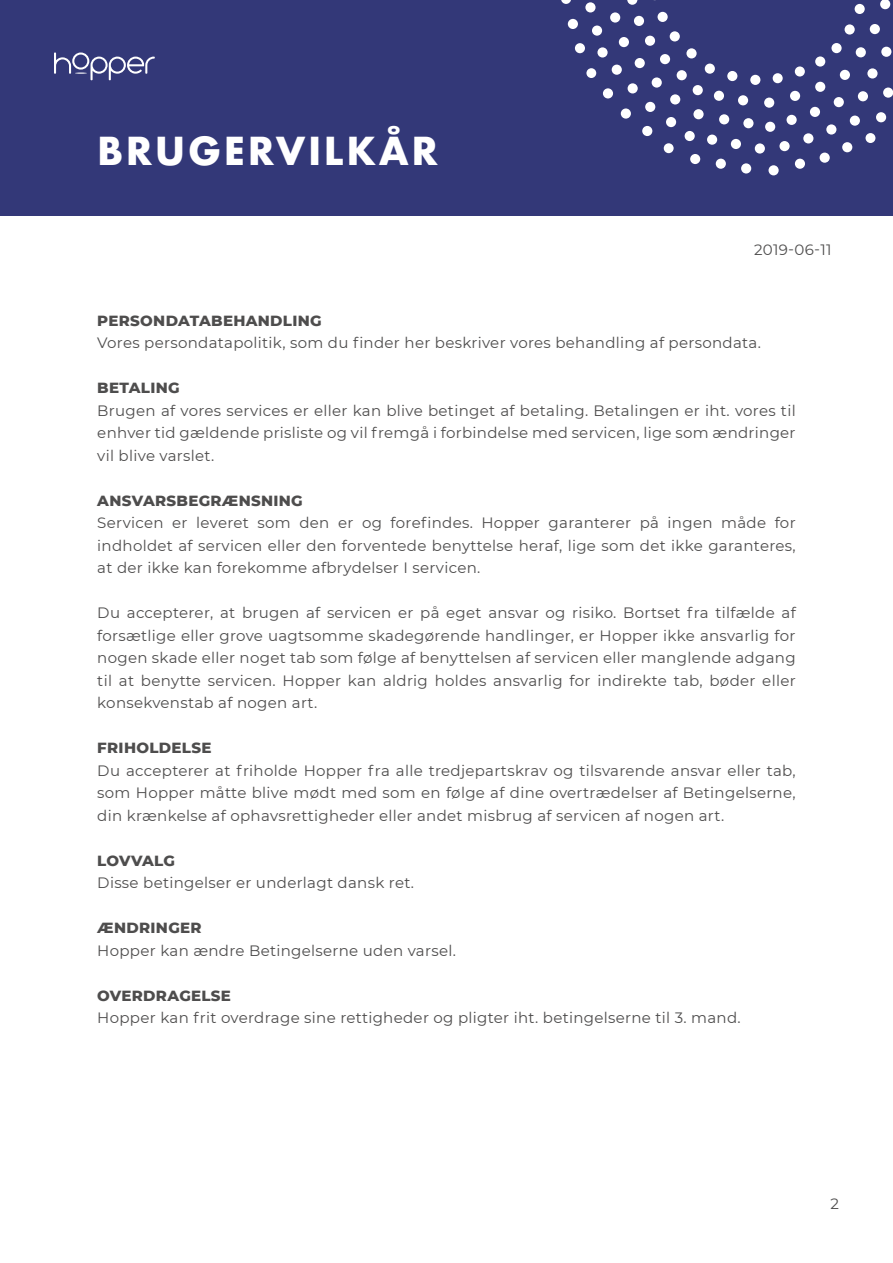
<style>
.page{position:relative;width:893px;height:1263px;background:#fff}
.page>*{position:absolute;margin:0;border:0;box-sizing:border-box;transform-origin:0 0}
.t1{font:700 37.5px "Futura";letter-spacing:.07em;color:#fff}
.t2{font:15px/22.5px "Montserrat";letter-spacing:.02em;color:#4e4d4d;text-align:justify}
.t3{font:800 15px "Montserrat";letter-spacing:.02em;color:#4e4d4d}
</style>
<div class="page">
<div style="left:0;top:0;width:893px;height:216px;background:#333878"></div>
<svg style="left:561px;top:0;width:10px;height:4px"></svg>
<div style="left:610px;top:12px;width:10px;height:11px;background:#fff;border-radius:50%"></div>
<div style="left:592px;top:26px;width:10px;height:10px;background:#fff;border-radius:50%"></div>
<div style="left:585px;top:2px;width:10px;height:10px;background:#fff;border-radius:50%"></div>
<div style="left:568px;top:19px;width:10px;height:10px;background:#fff;border-radius:50%"></div>
<div style="left:575px;top:43px;width:10px;height:10px;background:#fff;border-radius:50%"></div>
<div style="left:586px;top:68px;width:10px;height:10px;background:#fff;border-radius:50%"></div>
<div style="left:603px;top:88px;width:10px;height:10px;background:#fff;border-radius:50%"></div>
<div style="left:621px;top:108px;width:10px;height:11px;background:#fff;border-radius:50%"></div>
<div style="left:645px;top:102px;width:10px;height:10px;background:#fff;border-radius:50%"></div>
<div style="left:642px;top:126px;width:10px;height:10px;background:#fff;border-radius:50%"></div>
<div style="left:664px;top:143px;width:10px;height:10px;background:#fff;border-radius:50%"></div>
<div style="left:690px;top:154px;width:10px;height:10px;background:#fff;border-radius:50%"></div>
<div style="left:716px;top:159px;width:10px;height:10px;background:#fff;border-radius:50%"></div>
<div style="left:731px;top:139px;width:10px;height:10px;background:#fff;border-radius:50%"></div>
<div style="left:755px;top:143px;width:10px;height:11px;background:#fff;border-radius:50%"></div>
<div style="left:741px;top:163px;width:10px;height:11px;background:#fff;border-radius:50%"></div>
<div style="left:768px;top:165px;width:11px;height:10px;background:#fff;border-radius:50%"></div>
<div style="left:795px;top:159px;width:10px;height:10px;background:#fff;border-radius:50%"></div>
<div style="left:779px;top:141px;width:11px;height:10px;background:#fff;border-radius:50%"></div>
<div style="left:803px;top:133px;width:10px;height:10px;background:#fff;border-radius:50%"></div>
<div style="left:820px;top:153px;width:10px;height:10px;background:#fff;border-radius:50%"></div>
<div style="left:842px;top:142px;width:10px;height:10px;background:#fff;border-radius:50%"></div>
<div style="left:826px;top:124px;width:10px;height:11px;background:#fff;border-radius:50%"></div>
<div style="left:810px;top:107px;width:10px;height:10px;background:#fff;border-radius:50%"></div>
<div style="left:815px;top:82px;width:10px;height:10px;background:#fff;border-radius:50%"></div>
<div style="left:790px;top:91px;width:10px;height:10px;background:#fff;border-radius:50%"></div>
<div style="left:786px;top:115px;width:11px;height:10px;background:#fff;border-radius:50%"></div>
<div style="left:764px;top:98px;width:10px;height:10px;background:#fff;border-radius:50%"></div>
<div style="left:765px;top:122px;width:10px;height:10px;background:#fff;border-radius:50%"></div>
<div style="left:743px;top:118px;width:10px;height:10px;background:#fff;border-radius:50%"></div>
<div style="left:738px;top:95px;width:10px;height:10px;background:#fff;border-radius:50%"></div>
<div style="left:714px;top:91px;width:10px;height:10px;background:#fff;border-radius:50%"></div>
<div style="left:693px;top:109px;width:11px;height:10px;background:#fff;border-radius:50%"></div>
<div style="left:719px;top:114px;width:10px;height:10px;background:#fff;border-radius:50%"></div>
<div style="left:707px;top:135px;width:10px;height:10px;background:#fff;border-radius:50%"></div>
<div style="left:685px;top:131px;width:10px;height:10px;background:#fff;border-radius:50%"></div>
<div style="left:666px;top:117px;width:10px;height:10px;background:#fff;border-radius:50%"></div>
<div style="left:670px;top:94px;width:10px;height:11px;background:#fff;border-radius:50%"></div>
<div style="left:652px;top:77px;width:10px;height:11px;background:#fff;border-radius:50%"></div>
<div style="left:628px;top:83px;width:10px;height:10px;background:#fff;border-radius:50%"></div>
<div style="left:612px;top:65px;width:10px;height:10px;background:#fff;border-radius:50%"></div>
<div style="left:597px;top:47px;width:11px;height:11px;background:#fff;border-radius:50%"></div>
<div style="left:619px;top:37px;width:10px;height:10px;background:#fff;border-radius:50%"></div>
<div style="left:635px;top:58px;width:10px;height:10px;background:#fff;border-radius:50%"></div>
<div style="left:645px;top:36px;width:10px;height:10px;background:#fff;border-radius:50%"></div>
<div style="left:634px;top:16px;width:10px;height:10px;background:#fff;border-radius:50%"></div>
<svg style="left:627px;top:0;width:10px;height:5px"></svg>
<div style="left:658px;top:12px;width:10px;height:10px;background:#fff;border-radius:50%"></div>
<div style="left:670px;top:31px;width:10px;height:10px;background:#fff;border-radius:50%"></div>
<div style="left:686px;top:48px;width:11px;height:10px;background:#fff;border-radius:50%"></div>
<div style="left:660px;top:54px;width:10px;height:10px;background:#fff;border-radius:50%"></div>
<div style="left:677px;top:70px;width:10px;height:10px;background:#fff;border-radius:50%"></div>
<div style="left:693px;top:85px;width:10px;height:10px;background:#fff;border-radius:50%"></div>
<div style="left:705px;top:64px;width:10px;height:10px;background:#fff;border-radius:50%"></div>
<div style="left:727px;top:71px;width:10px;height:10px;background:#fff;border-radius:50%"></div>
<div style="left:750px;top:75px;width:10px;height:10px;background:#fff;border-radius:50%"></div>
<div style="left:773px;top:73px;width:10px;height:10px;background:#fff;border-radius:50%"></div>
<div style="left:795px;top:66px;width:10px;height:11px;background:#fff;border-radius:50%"></div>
<div style="left:815px;top:56px;width:10px;height:11px;background:#fff;border-radius:50%"></div>
<div style="left:831px;top:43px;width:11px;height:10px;background:#fff;border-radius:50%"></div>
<div style="left:845px;top:24px;width:10px;height:11px;background:#fff;border-radius:50%"></div>
<div style="left:855px;top:4px;width:10px;height:10px;background:#fff;border-radius:50%"></div>
<div style="left:880px;top:0;width:10px;height:9px;background:#fff;border-radius:50%"></div>
<div style="left:870px;top:24px;width:10px;height:10px;background:#fff;border-radius:50%"></div>
<div style="left:881px;top:47px;width:10px;height:10px;background:#fff;border-radius:50%"></div>
<div style="left:856px;top:47px;width:10px;height:10px;background:#fff;border-radius:50%"></div>
<div style="left:867px;top:68px;width:10px;height:11px;background:#fff;border-radius:50%"></div>
<div style="left:840px;top:70px;width:10px;height:10px;background:#fff;border-radius:50%"></div>
<div style="left:834px;top:97px;width:10px;height:10px;background:#fff;border-radius:50%"></div>
<div style="left:858px;top:91px;width:10px;height:10px;background:#fff;border-radius:50%"></div>
<div style="left:883px;top:88px;width:10px;height:10px;background:#fff;border-radius:50%"></div>
<div style="left:850px;top:116px;width:10px;height:10px;background:#fff;border-radius:50%"></div>
<div style="left:865px;top:133px;width:10px;height:10px;background:#fff;border-radius:50%"></div>
<div style="left:876px;top:112px;width:10px;height:10px;background:#fff;border-radius:50%"></div>
<svg style="left:54px;top:53px;width:101px;height:27px"></svg>
<h1 class="t1" style="left:97px;top:124px;width:342px">BRUGERVILKÅR</h1>
<p class="t2" style="left:754px;top:238px;width:79px">2019-06-11</p>
<p class="t3" style="left:97px;top:309px;width:226px">PERSONDATABEHANDLING</p>
<p class="t2" style="left:97px;top:331px;width:665px">Vores persondatapolitik, som du finder her beskriver vores behandling af persondata.</p>
<p class="t3" style="left:97px;top:377px;width:84px">BETALING</p>
<p class="t2" style="left:97px;top:398px;width:700px">Brugen af vores services er eller kan blive betinget af betaling. Betalingen er iht. vores til enhver tid gældende prisliste og vil fremgå i forbindelse med servicen, lige som ændringer vil blive varslet.</p>
<p class="t3" style="left:97px;top:489px;width:207px">ANSVARSBEGRÆNSNING</p>
<p class="t2" style="left:97px;top:511px;width:700px">Servicen er leveret som den er og forefindes. Hopper garanterer på ingen måde for indholdet af servicen eller den forventede benyttelse heraf, lige som det ikke garanteres, at der ikke kan forekomme afbrydelser I servicen.</p>
<p class="t2" style="left:97px;top:601px;width:700px">Du accepterer, at brugen af servicen er på eget ansvar og risiko. Bortset fra tilfælde af forsætlige eller grove uagtsomme skadegørende handlinger, er Hopper ikke ansvarlig for nogen skade eller noget tab som følge af benyttelsen af servicen eller manglende adgang til at benytte servicen. Hopper kan aldrig holdes ansvarlig for indirekte tab, bøder eller konsekvenstab af nogen art.</p>
<p class="t3" style="left:97px;top:737px;width:116px">FRIHOLDELSE</p>
<p class="t2" style="left:97px;top:758px;width:700px">Du accepterer at friholde Hopper fra alle tredjepartskrav og tilsvarende ansvar eller tab, som Hopper måtte blive mødt med som en følge af dine overtrædelser af Betingelserne, din krænkelse af ophavsrettigheder eller andet misbrug af servicen af nogen art.</p>
<p class="t3" style="left:97px;top:849px;width:79px">LOVVALG</p>
<p class="t2" style="left:97px;top:871px;width:318px">Disse betingelser er underlagt dansk ret.</p>
<p class="t3" style="left:97px;top:917px;width:106px">ÆNDRINGER</p>
<p class="t2" style="left:97px;top:938px;width:360px">Hopper kan ændre Betingelserne uden varsel.</p>
<p class="t3" style="left:97px;top:984px;width:135px">OVERDRAGELSE</p>
<p class="t2" style="left:97px;top:1006px;width:645px">Hopper kan frit overdrage sine rettigheder og pligter iht. betingelserne til 3. mand.</p>
<p class="t2" style="left:830px;top:1192px;width:10px">2</p>
</div>
